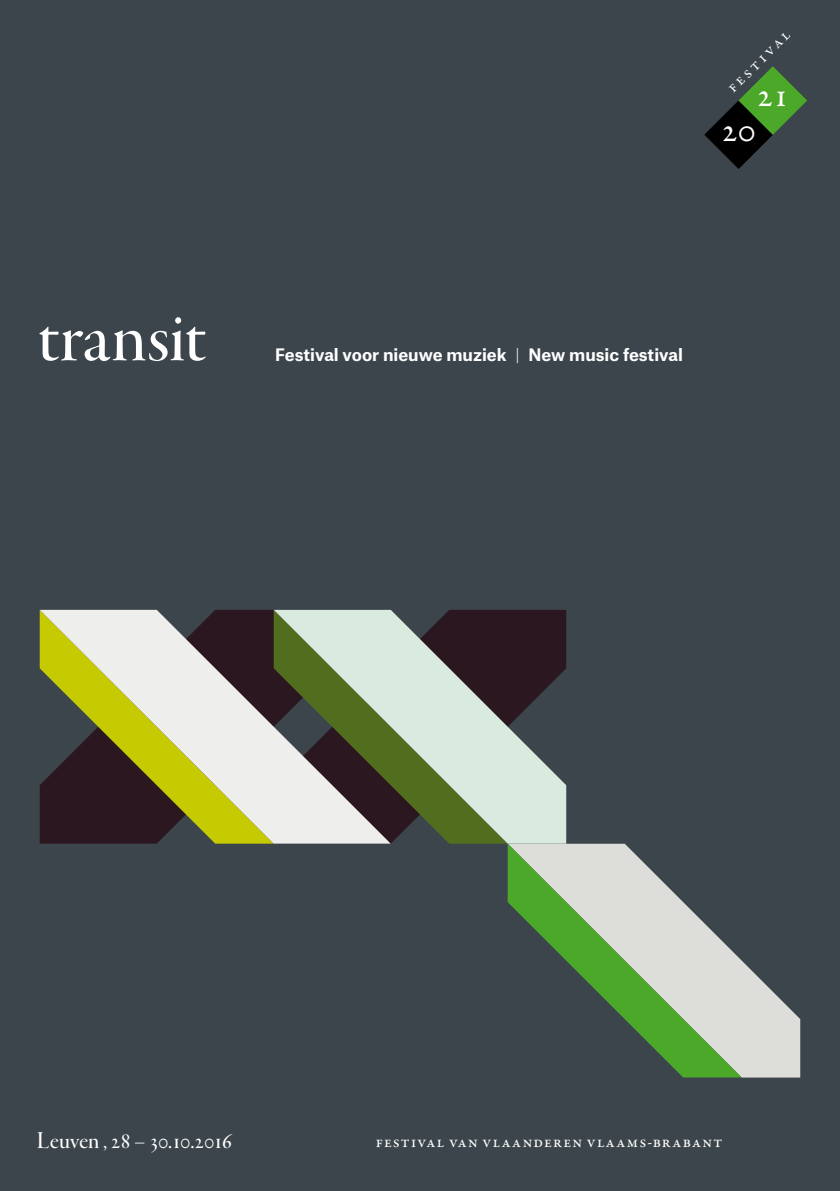
<style>
.page{position:relative;width:840px;height:1191px;background:#fff}
.page>*{position:absolute;margin:0;border:0;box-sizing:border-box;transform-origin:0 0}
.t1{font:79px "Garamond Premr Pro Med Disp";color:#fff}
.t2{font:36.4px "Garamond Premr Pro";color:#fff}
.t3{font:25.2px "Garamond Premr Pro Med Disp";letter-spacing:-.005em;color:#fff}
.t4{font:700 16.4px "Atlas Grotesk";color:#fff}
.t5{font:500 16px "Garamond Premr Pro";letter-spacing:.08em;color:#fff}
.t6{font:16px "Garamond Premr Pro";color:#fff}
.s1{font-weight:100}
</style>
<div class="page">
<div style="left:0;top:0;width:839px;height:1191px;background:#3c454b"></div>
<svg style="left:704px;top:66px;width:102px;height:103px"></svg>
<svg style="left:40px;top:610px;width:233px;height:233px;background:#95916a"></svg>
<svg style="left:273px;top:610px;width:293px;height:233px;background:#878f7f"></svg>
<svg style="left:741px;top:960px;width:58px;height:117px;fill:#ddddd9"></svg>
<svg style="left:507px;top:843px;width:234px;height:234px"></svg>
<p class="t6" style="left:722px;top:83px;width:83px;rotate:-45deg">festival</p>
<h2 class="t2" style="left:756px;top:73px;width:32px">21</h2>
<h1 class="t1" style="left:38px;top:293px;width:170px">transit</h1>
<h2 class="t2" style="left:721px;top:108px;width:36px">20</h2>
<p class="t4" style="left:275px;top:341px;width:409px">Festival voor nieuwe muziek <span class="s1">|</span> New music festival</p>
<h3 class="t3" style="left:37px;top:1126px;width:196px">Leuven , 28 – 30.10.2016</h3>
<p class="t5" style="left:375px;top:1132px;width:348px">Festival Van Vlaanderen Vlaams-Brabant</p>
</div>
